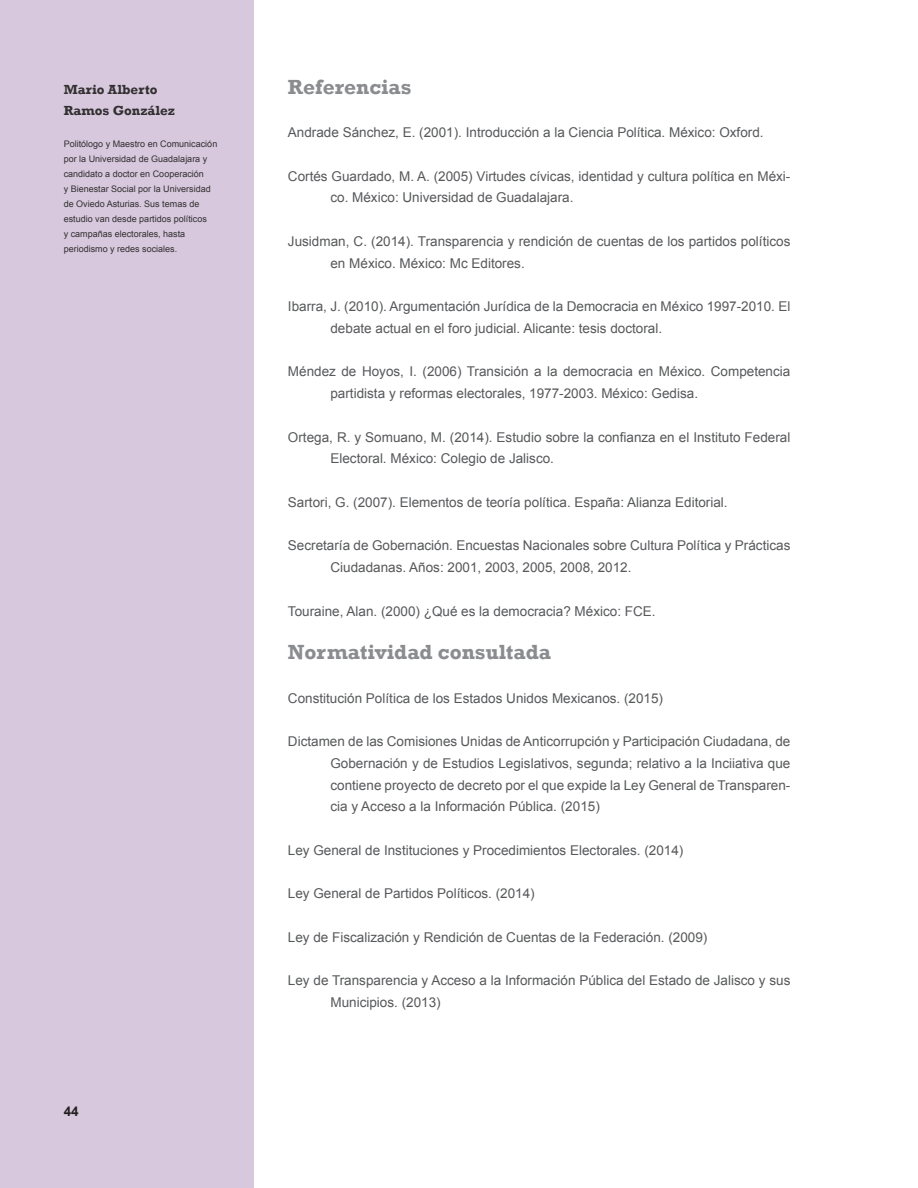
<style>
.page{position:relative;width:918px;height:1188px;background:#fff}
.page>*{position:absolute;margin:0;border:0;box-sizing:border-box;transform-origin:0 0}
.SUBTITULO{font:700 21px "Rockwell";color:#8a8c8f}
.bibliografia{font:13.5px/21.8px "Arial";color:#57585a}
.autor_-_nombre_compl{font:700 13.5px/21.8px "Rockwell";color:#312f30}
.numeración{font:700 13.5px "Arial";color:#231f20}
.autor_-_biodata_comp{font:9px/15px "Arial";color:#312f30}
</style>
<div class="page">
<div style="left:0;top:0;width:254px;height:1188px;background:#d7c8dd"></div>
<p class="autor_-_nombre_compl" style="left:64px;top:78px;width:113px">Mario Alberto<br>Ramos González</p>
<p class="autor_-_biodata_comp" style="left:64px;top:137px;width:155px">Politólogo y Maestro en Comunicación por la Universidad de Guadalajara y candidato a doctor en Cooperación<br>y Bienestar Social por la Universidad de Oviedo Asturias. Sus temas de estudio van desde partidos políticos<br>y campañas electorales, hasta periodismo y redes sociales.</p>
<p class="numeración" style="left:64px;top:1102px;width:17px">44</p>
<p class="SUBTITULO" style="left:288px;top:74px;width:125px">Referencias</p>
<p class="bibliografia" style="left:288px;top:122px;width:477px">Andrade Sánchez, E. (2001). Introducción a la Ciencia Política. México: Oxford.</p>
<p class="bibliografia" style="left:330px;top:165px;width:461px;text-indent:-43px">Cortés Guardado, M. A. (2005) Virtudes cívicas, identidad y cultura política en Méxi&shy;co. México: Universidad de Guadalajara.</p>
<p class="bibliografia" style="left:330px;top:230px;width:461px;text-indent:-43px">Jusidman, C. (2014). Transparencia y rendición de cuentas de los partidos políticos en México. México: Mc Editores.</p>
<p class="bibliografia" style="left:330px;top:296px;width:461px;text-indent:-43px">Ibarra, J. (2010). Argumentación Jurídica de la Democracia en México 1997-2010. El debate actual en el foro judicial. Alicante: tesis doctoral.</p>
<p class="bibliografia" style="left:330px;top:361px;width:461px;text-indent:-43px">Méndez de Hoyos, I. (2006) Transición a la democracia en México. Competencia partidista y reformas electorales, 1977-2003. México: Gedisa.</p>
<p class="bibliografia" style="left:330px;top:426px;width:461px;text-indent:-43px">Ortega, R. y Somuano, M. (2014). Estudio sobre la confianza en el Instituto Federal<br>Electoral. México: Colegio de Jalisco.</p>
<p class="bibliografia" style="left:288px;top:491px;width:441px">Sartori, G. (2007). Elementos de teoría política. España: Alianza Editorial.</p>
<p class="bibliografia" style="left:330px;top:535px;width:461px;text-indent:-43px">Secretaría de Gobernación. Encuestas Nacionales sobre Cultura Política y Prácticas<br>Ciudadanas. Años: 2001, 2003, 2005, 2008, 2012.</p>
<p class="bibliografia" style="left:288px;top:600px;width:369px">Touraine, Alan. (2000) ¿Qué es la democracia? México: FCE.</p>
<p class="SUBTITULO" style="left:288px;top:639px;width:265px">Normatividad consultada</p>
<p class="bibliografia" style="left:288px;top:687px;width:377px">Constitución Política de los Estados Unidos Mexicanos. (2015)</p>
<p class="bibliografia" style="left:330px;top:731px;width:461px;text-align:justify;text-indent:-43px">Dictamen de las Comisiones Unidas de Anticorrupción y Participación Ciudadana, de Gobernación y de Estudios Legislativos, segunda; relativo a la Inciiativa que contiene proyecto de decreto por el que expide la Ley General de Transparen&shy;cia y Acceso a la Información Pública. (2015)</p>
<p class="bibliografia" style="left:288px;top:839px;width:397px">Ley General de Instituciones y Procedimientos Electorales. (2014)</p>
<p class="bibliografia" style="left:288px;top:883px;width:248px">Ley General de Partidos Políticos. (2014)</p>
<p class="bibliografia" style="left:288px;top:926px;width:421px">Ley de Fiscalización y Rendición de Cuentas de la Federación. (2009)</p>
<p class="bibliografia" style="left:330px;top:970px;width:461px;text-indent:-43px">Ley de Transparencia y Acceso a la Información Pública del Estado de Jalisco y sus<br>Municipios. (2013)</p>
</div>
